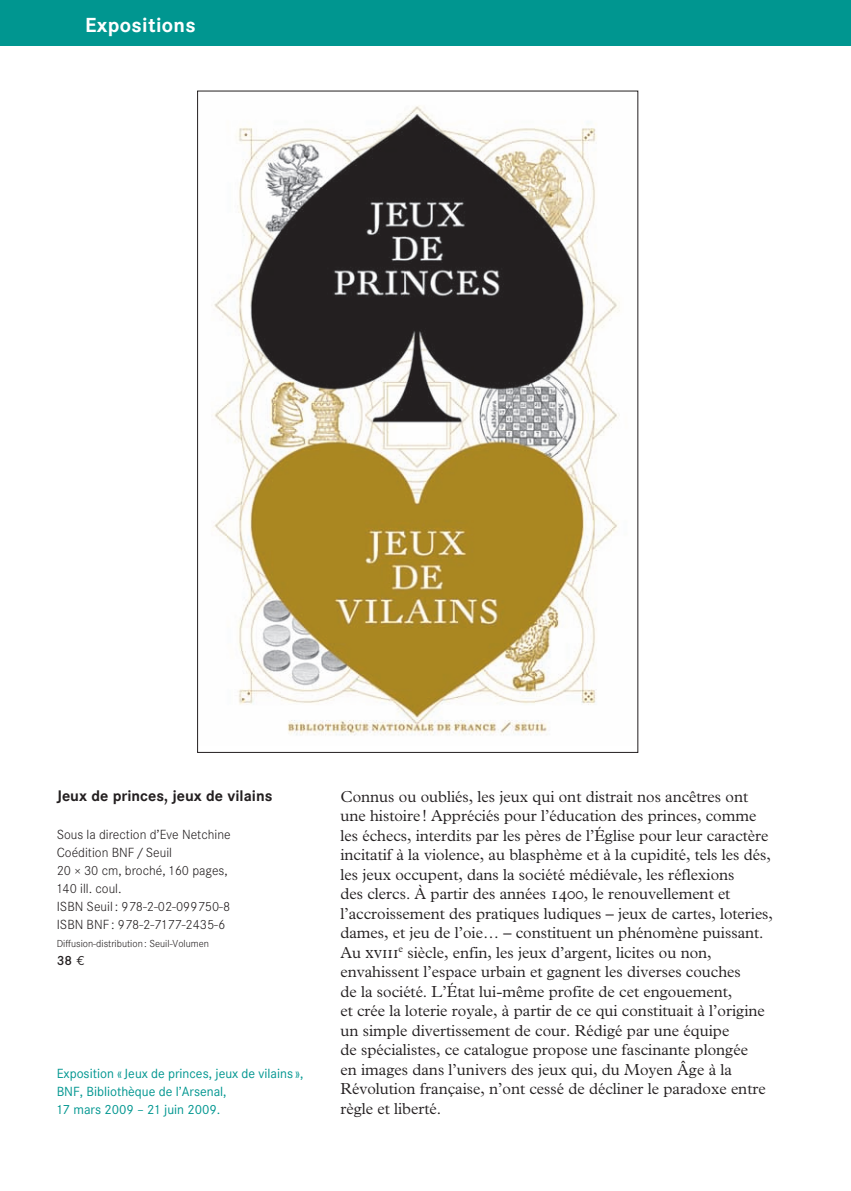
<style>
.page{position:relative;width:851px;height:1191px;background:#fff}
.page>*{position:absolute;margin:0;border:0;box-sizing:border-box;transform-origin:0 0}
.t1{font:700 20px "Corporate SBQ3";letter-spacing:.02em;color:#fff}
.t2{font:300 16px/19.6px "Plantin BNF";color:#231f20}
.t3{font:700 15px "Corporate SBQ3";color:#231f20}
.t4{font:300 13px/18px "Corporate SBQ3";color:#231f20}
.t5{font:13px/18px "Corporate SBQ3";color:#009690}
.t6{font:500 13px "Corporate SBQ3";color:#231f20}
.t7{font:300 10px "Corporate SBQ3";color:#231f20}
.s1{font-family:"BNF edition";font-weight:400}
.s2{font-family:"Plantin BNF Expert"}
</style>
<div class="page">
<img style="left:213px;top:105px;width:407px;height:631px">
<div style="left:0;top:0;width:850px;height:45px;background:#009690"></div>
<p class="t1" style="left:85px;top:14px;width:112px">Expositions</p>
<p class="t3" style="left:57px;top:787px;width:217px">Jeux de princes, jeux de vilains</p>
<p class="t4" style="left:57px;top:825px;width:175px">Sous la direction d’Eve Netchine<br>Coédition BNF / Seuil<br>20 µ 30 cm, broché, 160 pages,<br>140 ill. coul.<br>ISBN Seuil : 978-2-02-099750-8<br>ISBN BNF : 978-2-7177-2435-6</p>
<p class="t7" style="left:57px;top:938px;width:154px">Diffusion-distribution : Seuil-Volumen</p>
<p class="t6" style="left:57px;top:953px;width:30px">38 <span class="s1">g</span></p>
<p class="t5" style="left:57px;top:1064px;width:248px">Exposition « Jeux de princes, jeux de vilains »,<br>BNF, Bibliothèque de l’Arsenal,<br>17 mars 2009 – 21 juin 2009.</p>
<p class="t2" style="left:340px;top:788px;width:434px">Connus ou oubliés, les jeux qui ont distrait nos ancêtres ont une histoire! Appréciés pour l’éducation des princes, comme les échecs, interdits par les pères de l’Église pour leur caractère incitatif à la violence, au blasphème et à la cupidité, tels les dés, les jeux occupent, dans la société médiévale, les réflexions<br>des clercs. À partir des années <span class="s2">1400</span>, le renouvellement et l’accroissement des pratiques ludiques – jeux de cartes, loteries, dames, et jeu de l’oie… – constituent un phénomène puissant.<br>Au <span class="s2">xviii</span><sup>e</sup> siècle, enfin, les jeux d’argent, licites ou non, envahissent l’espace urbain et gagnent les diverses couches<br>de la société. L’État lui-même profite de cet engouement,<br>et crée la loterie royale, à partir de ce qui constituait à l’origine un simple divertissement de cour. Rédigé par une équipe<br>de spécialistes, ce catalogue propose une fascinante plongée<br>en images dans l’univers des jeux qui, du Moyen Âge à la Révolution française, n’ont cessé de décliner le paradoxe entre règle et liberté.</p>
</div>
